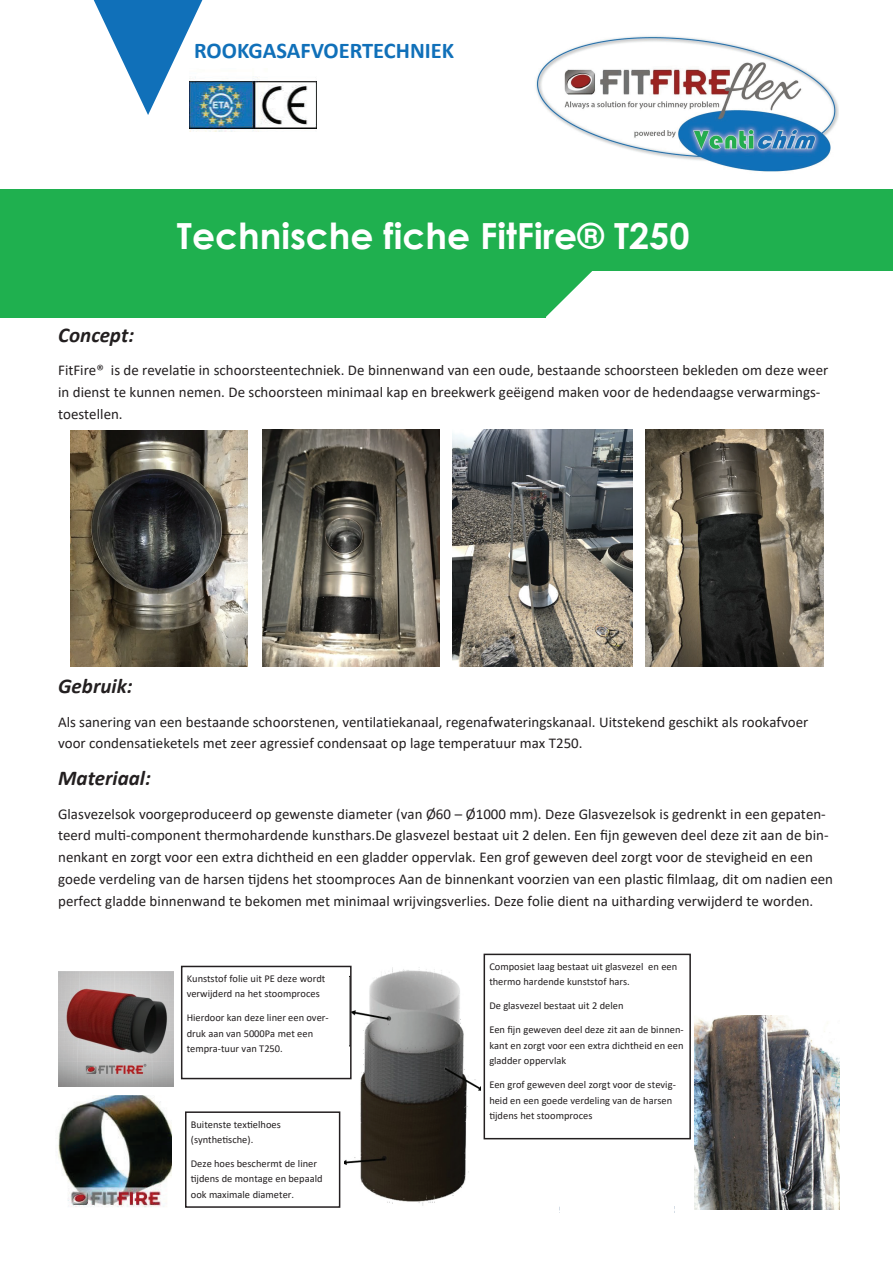
<style>
.page{position:relative;width:893px;height:1263px;background:#fff}
.page>*{position:absolute;margin:0;border:0;box-sizing:border-box;transform-origin:0 0}
.t1{font:700 36px "Century Gothic";color:#fff}
.t2{font:700 22.5px "Calibri";color:#1070b9}
.t3{font:italic 700 21px "Calibri";color:#231f20}
.t4{font:15px/21.8px "Calibri";color:#231f20}
.t5{font:10.5px/15.3px "Calibri";color:#231f20}
</style>
<div class="page">
<svg style="left:93px;top:0;width:110px;height:116px"></svg>
<div style="left:0;top:189px;width:545px;height:128px;background:#1fb04f"></div>
<div style="left:545px;top:189px;width:348px;height:81px;background:#1fb04f"></div>
<svg style="left:545px;top:270px;width:53px;height:47px"></svg>
<img style="left:536px;top:36px;width:302px;height:136px">
<img style="left:71px;top:431px;width:176px;height:236px">
<img style="left:262px;top:430px;width:178px;height:237px">
<img style="left:452px;top:430px;width:180px;height:237px">
<img style="left:645px;top:429px;width:178px;height:238px">
<img style="left:180px;top:965px;width:495px;height:247px">
<div style="left:180px;top:966px;width:169px;height:112px;background:#fff"></div>
<div style="left:181px;top:966px;width:171px;height:113px;border:2px solid #231f20"></div>
<div style="left:481px;top:954px;width:209px;height:252px;background:#fff"></div>
<div style="left:484px;top:954px;width:207px;height:185px;border:2px solid #231f20"></div>
<div style="left:184px;top:1112px;width:160px;height:83px;background:#fff"></div>
<div style="left:185px;top:1111px;width:155px;height:97px;border:2px solid #231f20"></div>
<img style="left:58px;top:971px;width:115px;height:115px">
<img style="left:58px;top:1095px;width:113px;height:113px">
<img style="left:694px;top:1016px;width:145px;height:193px">
<img style="left:190px;top:69px;width:127px;height:63px">
<h2 class="t2" style="left:194px;top:34px;width:261px">ROOKGASAFVOERTECHNIEK</h2>
<h1 class="t1" style="left:177px;top:209px;width:514px">Technische fiche FitFire® T250</h1>
<h3 class="t3" style="left:58px;top:320px;width:78px">Concept:</h3>
<p class="t4" style="left:58px;top:359px;width:772px">FitFire® is de revelatie in schoorsteentechniek. De binnenwand van een oude, bestaande schoorsteen bekleden om deze weer in dienst te kunnen nemen. De schoorsteen minimaal kap en breekwerk geëigend maken voor de hedendaagse verwarmings&shy;toestellen.</p>
<h3 class="t3" style="left:58px;top:671px;width:76px">Gebruik:</h3>
<p class="t4" style="left:58px;top:710px;width:752px">Als sanering van een bestaande schoorstenen, ventilatiekanaal, regenafwateringskanaal. Uitstekend geschikt als rookafvoer voor condensatieketels met zeer agressief condensaat op lage temperatuur max T250.</p>
<h3 class="t3" style="left:58px;top:763px;width:94px">Materiaal:</h3>
<p class="t4" style="left:58px;top:802px;width:776px">Glasvezelsok voorgeproduceerd op gewenste diameter (van Ø60 – Ø1000 mm). Deze Glasvezelsok is gedrenkt in een gepaten&shy;teerd multi-component thermohardende kunsthars.De glasvezel bestaat uit 2 delen. Een fijn geweven deel deze zit aan de bin&shy;nenkant en zorgt voor een extra dichtheid en een gladder oppervlak. Een grof geweven deel zorgt voor de stevigheid en een goede verdeling van de harsen tijdens het stoomproces Aan de binnenkant voorzien van een plastic filmlaag, dit om nadien een perfect gladde binnenwand te bekomen met minimaal wrijvingsverlies. Deze folie dient na uitharding verwijderd te worden.</p>
<p class="t5" style="left:187px;top:970px;width:140px">Kunststof folie uit PE deze wordt verwijderd na het stoomproces</p>
<p class="t5" style="left:187px;top:1010px;width:144px">Hierdoor kan deze liner een over&shy;druk aan van 5000Pa met een tempra-tuur van T250.</p>
<p class="t5" style="left:191px;top:1116px;width:92px">Buitenste textielhoes (synthetische).</p>
<p class="t5" style="left:191px;top:1156px;width:133px">Deze hoes beschermt de liner tijdens de montage en bepaald ook maximale diameter.</p>
<p class="t5" style="left:489px;top:958px;width:189px">Composiet laag bestaat uit glasvezel en een thermo hardende kunststof hars.</p>
<p class="t5" style="left:489px;top:998px;width:136px">De glasvezel bestaat uit 2 delen</p>
<p class="t5" style="left:489px;top:1022px;width:196px;text-align:justify">Een fijn geweven deel deze zit aan de binnen&shy;kant en zorgt voor een extra dichtheid en een gladder oppervlak</p>
<p class="t5" style="left:489px;top:1077px;width:188px">Een grof geweven deel zorgt voor de stevig&shy;heid en een goede verdeling van de harsen tijdens het stoomproces</p>
</div>
